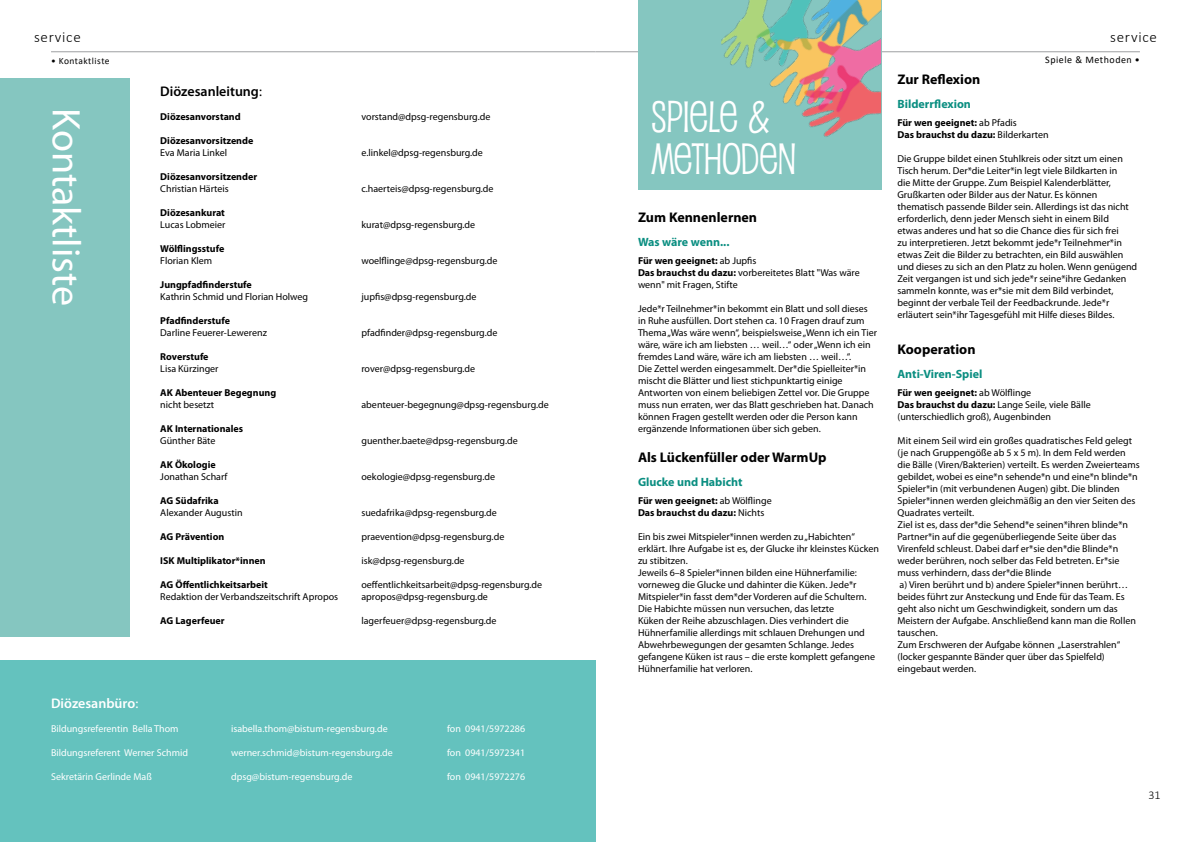
<style>
.page{position:relative;width:1191px;height:842px;background:#fff}
.page>*{position:absolute;margin:0;border:0;box-sizing:border-box;transform-origin:0 0}
.t1{font:43.5px/42px "Pupcat Rg";color:#fff}
.t2{font:40px "Myriad Pro";color:#fff}
.t3{font:300 15px "Calibri";letter-spacing:.05em;color:#000}
.t4{font:700 14px "Myriad Pro";color:#000}
.t5{font:600 14px "Myriad Pro";color:#000}
.t6{font:600 14px "Myriad Pro";color:#fff}
.t7{font:700 12px "Myriad Pro";color:#0a8e81}
.t8{font:300 12px "Calibri";color:#000}
.t9{font:10px/12px "Myriad Pro";color:#000}
.t10{font:700 10px/12px "Myriad Pro";color:#000}
.t11{font:10px "Myriad Pro";color:#fff}
.t12{font:10px "Calibri";letter-spacing:.05em;color:#000}
.t13{font:9.5px "Calibri";letter-spacing:.045em;color:#000}
.s1{font-weight:400}
.s2{font-weight:700}
</style>
<div class="page">
<hr style="left:51px;top:51px;width:544px;height:1px;background:#9d9fa2">
<hr style="left:595px;top:51px;width:545px;height:1px;background:#9d9fa2">
<div style="left:0;top:660px;width:595px;height:182px;background:#64c2be"></div>
<div style="left:0;top:78px;width:129px;height:558px;background:#85c6c0"></div>
<div style="left:638px;top:0;width:243px;height:190px;background:#85c6c0"></div>
<img style="left:721px;top:0;width:160px;height:137px">
<h3 class="t3" style="left:34px;top:28px;width:48px">service</h3>
<h3 class="t3" style="left:1110px;top:28px;width:48px">service</h3>
<p class="t13" style="left:51px;top:54px;width:60px">• Kontaktliste</p>
<h2 class="t2" style="left:91px;top:108px;width:199px;rotate:90deg">Kontaktliste</h2>
<h3 class="t5" style="left:160px;top:82px;width:103px">Diözesanleitung<span class="s1">:</span></h3>
<p class="t10" style="left:160px;top:110px;width:82px">Diözesanvorstand</p>
<p class="t10" style="left:160px;top:134px;width:95px">Diözesanvorsitzende</p>
<p class="t9" style="left:160px;top:146px;width:68px">Eva Maria Linkel</p>
<p class="t10" style="left:160px;top:170px;width:98px">Diözesanvorsitzender</p>
<p class="t9" style="left:160px;top:182px;width:70px">Christian Härteis</p>
<p class="t10" style="left:160px;top:206px;width:66px">Diözesankurat</p>
<p class="t9" style="left:160px;top:218px;width:67px">Lucas Lobmeier</p>
<p class="t10" style="left:160px;top:242px;width:66px">Wölflingsstufe</p>
<p class="t9" style="left:160px;top:254px;width:53px">Florian Klem</p>
<p class="t10" style="left:160px;top:278px;width:93px">Jungpfadfinderstufe</p>
<p class="t9" style="left:160px;top:290px;width:149px">Kathrin Schmid und Florian Holweg</p>
<p class="t10" style="left:160px;top:314px;width:71px">Pfadfinderstufe</p>
<p class="t9" style="left:160px;top:326px;width:108px">Darline Feuerer-Lewerenz</p>
<p class="t10" style="left:160px;top:350px;width:50px">Roverstufe</p>
<p class="t9" style="left:160px;top:362px;width:60px">Lisa Kürzinger</p>
<p class="t10" style="left:160px;top:386px;width:117px">AK Abenteuer Begegnung</p>
<p class="t9" style="left:160px;top:398px;width:55px">nicht besetzt</p>
<p class="t10" style="left:160px;top:422px;width:84px">AK Internationales</p>
<p class="t9" style="left:160px;top:434px;width:57px">Günther Bäte</p>
<p class="t10" style="left:160px;top:458px;width:57px">AK Ökologie</p>
<p class="t9" style="left:160px;top:470px;width:69px">Jonathan Scharf</p>
<p class="t10" style="left:160px;top:494px;width:60px">AG Südafrika</p>
<p class="t9" style="left:160px;top:506px;width:84px">Alexander Augustin</p>
<p class="t10" style="left:160px;top:530px;width:65px">AG Prävention</p>
<p class="t10" style="left:160px;top:554px;width:107px">ISK Multiplikator*innen</p>
<p class="t10" style="left:160px;top:578px;width:109px">AG Öffentlichkeitsarbeit</p>
<p class="t9" style="left:160px;top:590px;width:179px">Redaktion der Verbandszeitschrift Apropos</p>
<p class="t10" style="left:160px;top:614px;width:66px">AG Lagerfeuer</p>
<p class="t9" style="left:361px;top:110px;width:130px">vorstand@dpsg-regensburg.de</p>
<p class="t9" style="left:361px;top:146px;width:123px">e.linkel@dpsg-regensburg.de</p>
<p class="t9" style="left:361px;top:182px;width:134px">c.haerteis@dpsg-regensburg.de</p>
<p class="t9" style="left:361px;top:218px;width:115px">kurat@dpsg-regensburg.de</p>
<p class="t9" style="left:361px;top:254px;width:137px">woelflinge@dpsg-regensburg.de</p>
<p class="t9" style="left:361px;top:290px;width:116px">jupfis@dpsg-regensburg.de</p>
<p class="t9" style="left:361px;top:326px;width:137px">pfadfinder@dpsg-regensburg.de</p>
<p class="t9" style="left:361px;top:362px;width:115px">rover@dpsg-regensburg.de</p>
<p class="t9" style="left:361px;top:398px;width:189px">abenteuer-begegnung@dpsg-regensburg.de</p>
<p class="t9" style="left:361px;top:434px;width:158px">guenther.baete@dpsg-regensburg.de</p>
<p class="t9" style="left:361px;top:470px;width:135px">oekologie@dpsg-regensburg.de</p>
<p class="t9" style="left:361px;top:506px;width:137px">suedafrika@dpsg-regensburg.de</p>
<p class="t9" style="left:361px;top:530px;width:144px">praevention@dpsg-regensburg.de</p>
<p class="t9" style="left:361px;top:554px;width:105px">isk@dpsg-regensburg.de</p>
<p class="t9" style="left:361px;top:578px;width:182px">oeffentlichkeitsarbeit@dpsg-regensburg.de apropos@dpsg-regensburg.de</p>
<p class="t9" style="left:361px;top:614px;width:137px">lagerfeuer@dpsg-regensburg.de</p>
<h3 class="t6" style="left:51px;top:694px;width:89px">Diözesanbüro<span class="s1">:</span></h3>
<p class="t11" style="left:51px;top:722px;width:129px">Bildungsreferentin Bella Thom</p>
<p class="t11" style="left:231px;top:722px;width:158px">isabella.thom@bistum-regensburg.de</p>
<p class="t11" style="left:447px;top:722px;width:79px">fon 0941/5972286</p>
<p class="t11" style="left:51px;top:746px;width:138px">Bildungsreferent Werner Schmid</p>
<p class="t11" style="left:231px;top:746px;width:163px">werner.schmid@bistum-regensburg.de</p>
<p class="t11" style="left:447px;top:746px;width:79px">fon 0941/5972341</p>
<p class="t11" style="left:51px;top:770px;width:102px">Sekretärin Gerlinde Maß</p>
<p class="t11" style="left:231px;top:770px;width:123px">dpsg@bistum-regensburg.de</p>
<p class="t11" style="left:447px;top:770px;width:79px">fon 0941/5972276</p>
<h1 class="t1" style="left:651px;top:94px;width:147px">SPIELE &amp;<br>METHODEN</h1>
<h3 class="t4" style="left:638px;top:208px;width:121px">Zum Kennenlernen</h3>
<p class="t7" style="left:638px;top:234px;width:93px">Was wäre wenn...</p>
<p class="t9" style="left:638px;top:254px;width:223px"><span class="s2">Für wen geeignet:</span> ab Jupfis<br><span class="s2">Das brauchst du dazu:</span> vorbereitetes Blatt "Was wäre wenn" mit Fragen, Stifte</p>
<p class="t9" style="left:638px;top:302px;width:240px">Jede*r Teilnehmer*in bekommt ein Blatt und soll dieses in Ruhe ausfüllen. Dort stehen ca. 10 Fragen drauf zum Thema „Was wäre wenn“, beispielsweise „Wenn ich ein Tier wäre, wäre ich am liebsten … weil…“ oder „Wenn ich ein fremdes Land wäre, wäre ich am liebsten … weil…“.<br>Die Zettel werden eingesammelt. Der*die Spielleiter*in mischt die Blätter und liest stichpunktartig einige Antworten von einem beliebigen Zettel vor. Die Gruppe muss nun erraten, wer das Blatt geschrieben hat. Danach können Fragen gestellt werden oder die Person kann ergänzende Informationen über sich geben.</p>
<h3 class="t4" style="left:638px;top:448px;width:190px">Als Lückenfüller oder WarmUp</h3>
<p class="t7" style="left:638px;top:474px;width:106px">Glucke und Habicht</p>
<p class="t10" style="left:638px;top:494px;width:135px">Für wen geeignet: <span class="s1">ab Wölflinge<br></span>Das brauchst du dazu: <span class="s1">Nichts</span></p>
<p class="t9" style="left:638px;top:530px;width:242px">Ein bis zwei Mitspieler*innen werden zu „Habichten“ erklärt. Ihre Aufgabe ist es, der Glucke ihr kleinstes Kücken zu stibitzen.<br>Jeweils 6–8 Spieler*innen bilden eine Hühnerfamilie: vorneweg die Glucke und dahinter die Küken. Jede*r Mitspieler*in fasst dem*der Vorderen auf die Schultern.<br>Die Habichte müssen nun versuchen, das letzte<br>Küken der Reihe abzuschlagen. Dies verhindert die Hühnerfamilie allerdings mit schlauen Drehungen und Abwehrbewegungen der gesamten Schlange. Jedes gefangene Küken ist raus – die erste komplett gefangene Hühnerfamilie hat verloren.</p>
<p class="t12" style="left:1045px;top:52px;width:96px">Spiele &amp; Methoden •</p>
<h3 class="t4" style="left:897px;top:70px;width:84px">Zur Reflexion</h3>
<p class="t7" style="left:897px;top:96px;width:75px">Bilderrflexion</p>
<p class="t10" style="left:897px;top:116px;width:153px">Für wen geeignet: <span class="s1">ab Pfadis<br></span>Das brauchst du dazu: <span class="s1">Bilderkarten</span></p>
<p class="t9" style="left:897px;top:152px;width:241px">Die Gruppe bildet einen Stuhlkreis oder sitzt um einen Tisch herum. Der*die Leiter*in legt viele Bildkarten in<br>die Mitte der Gruppe. Zum Beispiel Kalenderblätter, Grußkarten oder Bilder aus der Natur. Es können thematisch passende Bilder sein. Allerdings ist das nicht erforderlich, denn jeder Mensch sieht in einem Bild<br>etwas anderes und hat so die Chance dies für sich frei<br>zu interpretieren. Jetzt bekommt jede*r Teilnehmer*in etwas Zeit die Bilder zu betrachten, ein Bild auswählen und dieses zu sich an den Platz zu holen. Wenn genügend Zeit vergangen ist und sich jede*r seine*ihre Gedanken sammeln konnte, was er*sie mit dem Bild verbindet, beginnt der verbale Teil der Feedbackrunde. Jede*r erläutert sein*ihr Tagesgefühl mit Hilfe dieses Bildes.</p>
<h3 class="t4" style="left:897px;top:340px;width:80px">Kooperation</h3>
<p class="t7" style="left:897px;top:366px;width:86px">Anti-Viren-Spiel</p>
<p class="t9" style="left:897px;top:386px;width:195px"><span class="s2">Für wen geeignet:</span> ab Wölflinge<br><span class="s2">Das brauchst du dazu:</span> Lange Seile, viele Bälle (unterschiedlich groß), Augenbinden</p>
<p class="t9" style="left:897px;top:434px;width:244px">Mit einem Seil wird ein großes quadratisches Feld gelegt (je nach Gruppengöße ab 5 x 5 m). In dem Feld werden die Bälle (Viren/Bakterien) verteilt. Es werden Zweierteams gebildet, wobei es eine*n sehende*n und eine*n blinde*n Spieler*in (mit verbundenen Augen) gibt. Die blinden Spieler*innen werden gleichmäßig an den vier Seiten des Quadrates verteilt.<br>Ziel ist es, dass der*die Sehend*e seinen*ihren blinde*n Partner*in auf die gegenüberliegende Seite über das Virenfeld schleust. Dabei darf er*sie den*die Blinde*n weder berühren, noch selber das Feld betreten. Er*sie muss verhindern, dass der*die Blinde<br>a) Viren berührt und b) andere Spieler*innen berührt… beides führt zur Ansteckung und Ende für das Team. Es geht also nicht um Geschwindigkeit, sondern um das Meistern der Aufgabe. Anschließend kann man die Rollen tauschen.<br>Zum Erschweren der Aufgabe können „Laserstrahlen“ (locker gespannte Bänder quer über das Spielfeld) eingebaut werden.</p>
<p class="t8" style="left:1148px;top:787px;width:14px">31</p>
</div>
